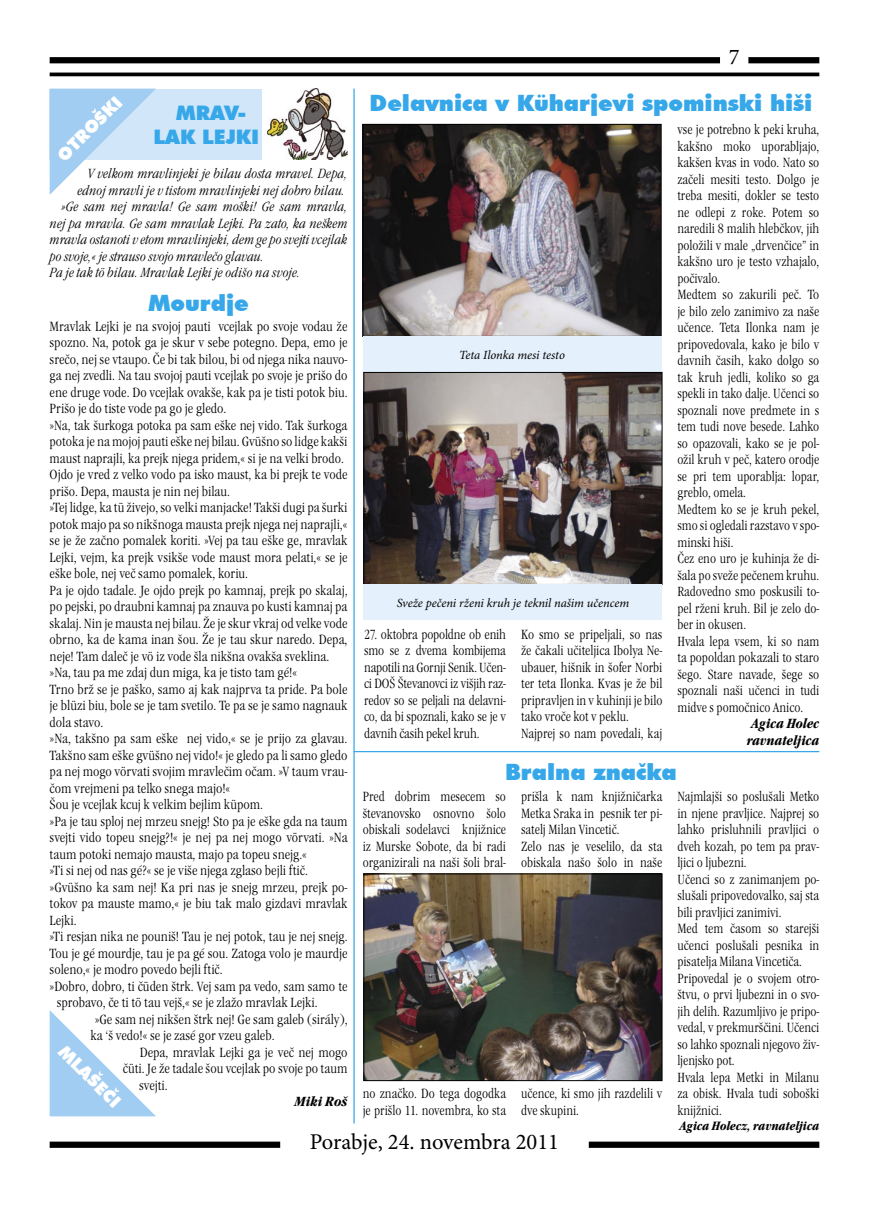
<style>
.page{position:relative;width:869px;height:1205px;background:#fff}
.page>*{position:absolute;margin:0;border:0;box-sizing:border-box;transform-origin:0 0}
.cím{font:900 22.5px "Futura BT";color:#36a7e9}
.t1{font:22.5px "Minion Pro";letter-spacing:-.005em;color:#000}
.cím-2{font:900 20px/24px "Futura BT";color:#36a7e9;text-align:center}
.t2{font:900 17.5px "Futura BT";color:#fff}
.ujszoveg{font:13.75px/16.5px "Garamond Itc TEE Ligh Cond";color:#000;text-align:justify}
.ujszoveg-2{font:13.75px/16.5px "Garamond Itc TEE Ligh Cond";color:#000;text-align:justify;scale:1.05 1}
.ujszoveg-3{font:13.75px/16.5px "Garamond Itc TEE Ligh Cond Ital";color:#000;text-align:right}
.ujszoveg-4{font:13.75px/16.5px "Garamond Itc TEE Ligh Cond";color:#000;text-align:justify;scale:1.04 1}
.ujalairas{font:italic 700 condensed 13.75px "Garamond Itc TEE";color:#000}
.ujalairas-2{font:italic 700 condensed 13.75px "Garamond Itc TEE";color:#000;scale:1.05 1}
.szoveg{font:italic 12.5px "Minion Pro";letter-spacing:-.005em;color:#000}
.ujalairas-3{font:italic 700 condensed 12.5px "Garamond Itc TEE";color:#000}
</style>
<div class="page">
<div style="left:50px;top:1141px;width:230px;height:7px;background:#000"></div>
<div style="left:588px;top:1141px;width:231px;height:7px;background:#000"></div>
<hr style="left:50px;top:73px;width:769px;height:3px;background:#000">
<div style="left:748px;top:57px;width:71px;height:6px;background:#000"></div>
<div style="left:50px;top:57px;width:669px;height:6px;background:#000"></div>
<hr style="left:353px;top:89px;width:1px;height:1034px;background:#36a7e9">
<svg style="left:50px;top:1010px;width:106px;height:106px"></svg>
<div style="left:50px;top:89px;width:212px;height:70px;background:#d1e6f9"></div>
<svg style="left:50px;top:89px;width:106px;height:106px"></svg>
<img style="left:267px;top:89px;width:80px;height:70px">
<img style="left:364px;top:126px;width:295px;height:209px">
<div style="left:362px;top:124px;width:299px;height:213px;border:1px solid #000"></div>
<div style="left:362px;top:337px;width:299px;height:35px;background:#e4f0fb"></div>
<img style="left:365px;top:374px;width:295px;height:209px">
<div style="left:363px;top:372px;width:299px;height:213px;border:1px solid #000"></div>
<div style="left:363px;top:585px;width:299px;height:35px;background:#e4f0fb"></div>
<hr style="left:353px;top:751px;width:466px;height:1px;background:#36a7e9">
<img style="left:365px;top:875px;width:295px;height:204px">
<div style="left:363px;top:873px;width:299px;height:208px;border:1px solid #000"></div>
<h1 class="t1" style="left:728px;top:44px;width:12px">7</h1>
<p class="cím" style="left:369px;top:90px;width:444px">Delavnica v Küharjevi spominski hiši</p>
<p class="t2" style="left:53px;top:151px;width:85px;rotate:-45deg">OTROŠKI</p>
<p class="ujszoveg-3" style="left:77px;top:166px;width:271px">V velkom mravlinjeki je bilau dosta mravel. Depa, ednoj mravli je v tistom mravlinjeki nej dobro bilau.</p>
<p class="ujszoveg-3" style="left:50px;top:199px;width:299px;text-align:justify;text-indent:11px">»Ge sam nej mravla! Ge sam moški! Ge sam mravla, nej pa mravla. Ge sam mravlak Lejki. Pa zato, ka neškem mravla ostanoti v etom mravlinjeki, dem ge po svejti vcejlak po svoje,« je strauso svojo mravlečo glavau.</p>
<p class="ujszoveg-3" style="left:50px;top:265px;width:252px">Pa je tak tö bilau. Mravlak Lejki je odišo na svoje.</p>
<p class="cím" style="left:148px;top:289px;width:102px">Mourdje</p>
<p class="cím-2" style="left:153px;top:101px;width:107px">MRAV-<br>LAK LEJKI</p>
<p class="ujszoveg" style="left:677px;top:122px;width:143px">vse je potrebno k peki kruha, kakšno moko uporabljajo, kakšen kvas in vodo. Nato so začeli mesiti testo. Dolgo je treba mesiti, dokler se testo ne odlepi z roke. Potem so naredili 8 malih hlebčkov, jih položili v male „drvenčice” in kakšno uro je testo vzhajalo, počivalo.</p>
<p class="ujszoveg" style="left:677px;top:287px;width:143px">Medtem so zakurili peč. To je bilo zelo zanimivo za naše učence. Teta Ilonka nam je pripovedovala, kako je bilo v davnih časih, kako dolgo so tak kruh jedli, koliko so ga spekli in tako dalje. Učenci so spoznali nove predmete in s tem tudi nove besede. Lahko so opazovali, kako se je pol&shy;ožil kruh v peč, katero orodje se pri tem uporablja: lopar, greblo, omela.</p>
<p class="ujszoveg" style="left:677px;top:501px;width:143px">Medtem ko se je kruh pekel, smo si ogledali razstavo v spo&shy;minski hiši.</p>
<p class="ujszoveg" style="left:677px;top:551px;width:143px">Čez eno uro je kuhinja že di&shy;šala po sveže pečenem kruhu.<br>Radovedno smo poskusili to&shy;pel rženi kruh. Bil je zelo do&shy;ber in okusen.</p>
<p class="ujszoveg" style="left:677px;top:633px;width:143px">Hvala lepa vsem, ki so nam ta popoldan pokazali to staro šego. Stare navade, šege so spoznali naši učenci in tudi midve s pomočnico Anico.</p>
<p class="ujalairas" style="left:751px;top:716px;width:69px">Agica Holec</p>
<p class="ujalairas" style="left:746px;top:732px;width:74px">ravnateljica</p>
<p class="ujszoveg-2" style="left:50px;top:318px;width:285px">Mravlak Lejki je na svojoj pauti vcejlak po svoje vodau že spozno. Na, potok ga je skur v sebe potegno. Depa, emo je srečo, nej se vtaupo. Če bi tak bilou, bi od njega nika nauvo&shy;ga nej zvedli. Na tau svojoj pauti vcejlak po svoje je prišo do ene druge vode. Do vcejlak ovakše, kak pa je tisti potok biu.<br>Prišo je do tiste vode pa go je gledo.</p>
<p class="ujszoveg-4" style="left:50px;top:417px;width:288px">»Na, tak šurkoga potoka pa sam eške nej vido. Tak šurkoga potoka je na mojoj pauti eške nej bilau. Gvüšno so lidge kakši maust naprajli, ka prejk njega pridem,« si je na velki brodo.</p>
<p class="ujszoveg-2" style="left:50px;top:466px;width:285px">Ojdo je vred z velko vodo pa isko maust, ka bi prejk te vode prišo. Depa, mausta je nin nej bilau.</p>
<p class="ujszoveg-2" style="left:50px;top:499px;width:285px">»Tej lidge, ka tü živejo, so velki manjacke! Takši dugi pa šurki potok majo pa so nikšnoga mausta prejk njega nej naprajli,« se je že začno pomalek koriti. »Vej pa tau eške ge, mravlak Lejki, vejm, ka prejk vsikše vode maust mora pelati,« se je eške bole, nej več samo pomalek, koriu.</p>
<p class="ujszoveg-2" style="left:50px;top:582px;width:285px">Pa je ojdo tadale. Je ojdo prejk po kamnaj, prejk po skalaj, po pejski, po draubni kamnaj pa znauva po kusti kamnaj pa skalaj. Nin je mausta nej bilau. Že je skur vkraj od velke vode obrno, ka de kama inan šou. Že je tau skur naredo. Depa, neje! Tam daleč je vö iz vode šla nikšna ovakša sveklina.</p>
<p class="ujszoveg-2" style="left:50px;top:664px;width:237px">»Na, tau pa me zdaj dun miga, ka je tisto tam gé!«</p>
<p class="ujszoveg-2" style="left:50px;top:681px;width:285px">Trno brž se je paško, samo aj kak najprva ta pride. Pa bole je blüzi biu, bole se je tam svetilo. Te pa se je samo nagnauk dola stavo.</p>
<p class="ujszoveg-2" style="left:50px;top:730px;width:285px">»Na, takšno pa sam eške nej vido,« se je prijo za glavau.<br>Takšno sam eške gvüšno nej vido!« je gledo pa li samo gledo pa nej mogo vörvati svojim mravlečim očam. »V taum vrau&shy;čom vrejmeni pa telko snega majo!«</p>
<p class="ujszoveg-2" style="left:50px;top:796px;width:205px">Šou je vcejlak kcuj k velkim bejlim küpom.</p>
<p class="ujszoveg-2" style="left:50px;top:813px;width:285px">»Pa je tau sploj nej mrzeu snejg! Sto pa je eške gda na taum svejti vido topeu snejg?!« je nej pa nej mogo vörvati. »Na taum potoki nemajo mausta, majo pa topeu snejg.«</p>
<p class="ujszoveg-2" style="left:50px;top:862px;width:247px">»Ti si nej od nas gé?« se je više njega zglaso bejli ftič.</p>
<p class="ujszoveg-2" style="left:50px;top:879px;width:285px">»Gvüšno ka sam nej! Ka pri nas je snejg mrzeu, prejk po&shy;tokov pa mauste mamo,« je biu tak malo gizdavi mravlak Lejki.</p>
<p class="ujszoveg-2" style="left:50px;top:928px;width:285px">»Ti resjan nika ne pouniš! Tau je nej potok, tau je nej snejg.<br>Tou je gé mourdje, tau je pa gé sou. Zatoga volo je maurdje soleno,« je modro povedo bejli ftič.</p>
<p class="ujszoveg-2" style="left:57px;top:978px;width:278px;text-indent:-7px">»Dobro, dobro, ti čüden štrk. Vej sam pa vedo, sam samo te sprobavo, če ti tö tau vejš,« se je zlažo mravlak Lejki.</p>
<p class="ujszoveg-2" style="left:90px;top:1011px;width:246px;text-indent:4px">»Ge sam nej nikšen štrk nej! Ge sam galeb (sirály), ka ‘š vedo!« se je zasé gor vzeu galeb.</p>
<p class="ujszoveg-2" style="left:140px;top:1044px;width:199px">Depa, mravlak Lejki ga je več nej mogo</p>
<p class="ujszoveg-2" style="left:123px;top:1060px;width:215px">čüti. Je že tadale šou vcejlak po svoje po taum</p>
<p class="ujszoveg-2" style="left:139px;top:1077px;width:29px">svejti.</p>
<p class="ujalairas-2" style="left:294px;top:1094px;width:52px">Miki Roš</p>
<p class="szoveg" style="left:459px;top:347px;width:107px">Teta Ilonka mesi testo</p>
<p class="szoveg" style="left:396px;top:595px;width:234px">Sveže pečeni rženi kruh je teknil našim učencem</p>
<p class="ujszoveg" style="left:521px;top:626px;width:143px">Ko smo se pripeljali, so nas že čakali učiteljica Ibolya Ne&shy;ubauer, hišnik in šofer Norbi ter teta Ilonka. Kvas je že bil pripravljen in v kuhinji je bilo tako vroče kot v peklu.</p>
<p class="ujszoveg" style="left:521px;top:725px;width:143px">Najprej so nam povedali, kaj</p>
<p class="ujszoveg" style="left:364px;top:626px;width:143px">27. oktobra popoldne ob enih smo se z dvema kombijema napotili na Gornji Senik. Učen&shy;ci DOŠ Števanovci iz višjih raz&shy;redov so se peljali na delavni&shy;co, da bi spoznali, kako se je v davnih časih pekel kruh.</p>
<p class="cím" style="left:505px;top:758px;width:173px">Bralna značka</p>
<p class="ujszoveg" style="left:362px;top:788px;width:145px">Pred dobrim mesecem so števanovsko osnovno šolo obiskali sodelavci knjižnice iz Murske Sobote, da bi radi organizirali na naši šoli bral-</p>
<p class="ujszoveg" style="left:521px;top:788px;width:143px">prišla k nam knjižničarka Metka Sraka in pesnik ter pi&shy;satelj Milan Vincetič.</p>
<p class="ujszoveg" style="left:521px;top:838px;width:143px">Zelo nas je veselilo, da sta obiskala našo šolo in naše</p>
<p class="ujszoveg" style="left:677px;top:788px;width:143px">Najmlajši so poslušali Metko in njene pravljice. Najprej so lahko prisluhnili pravljici o dveh kozah, po tem pa prav&shy;ljici o ljubezni.</p>
<p class="ujszoveg" style="left:677px;top:871px;width:143px">Učenci so z zanimanjem po&shy;slušali pripovedovalko, saj sta bili pravljici zanimivi.</p>
<p class="ujszoveg" style="left:677px;top:920px;width:143px">Med tem časom so starejši učenci poslušali pesnika in pisatelja Milana Vincetiča.</p>
<p class="ujszoveg" style="left:677px;top:970px;width:143px">Pripovedal je o svojem otro&shy;štvu, o prvi ljubezni in o svo&shy;jih delih. Razumljivo je pripo&shy;vedal, v prekmurščini. Učenci so lahko spoznali njegovo živ&shy;ljenjsko pot.</p>
<p class="ujszoveg" style="left:677px;top:1069px;width:143px">Hvala lepa Metki in Milanu za obisk. Hvala tudi soboški knijžnici.</p>
<p class="ujalairas-3" style="left:679px;top:1118px;width:141px">Agica Holecz, ravnateljica</p>
<p class="t2" style="left:69px;top:1040px;width:81px;rotate:45deg">MLAŠEČI</p>
<p class="ujszoveg" style="left:362px;top:1085px;width:145px">no značko. Do tega dogodka je prišlo 11. novembra, ko sta</p>
<p class="ujszoveg" style="left:521px;top:1085px;width:143px">učence, ki smo jih razdelili v dve skupini.</p>
<h1 class="t1" style="left:310px;top:1128px;width:250px">Porabje, 24. novembra 2011</h1>
</div>
